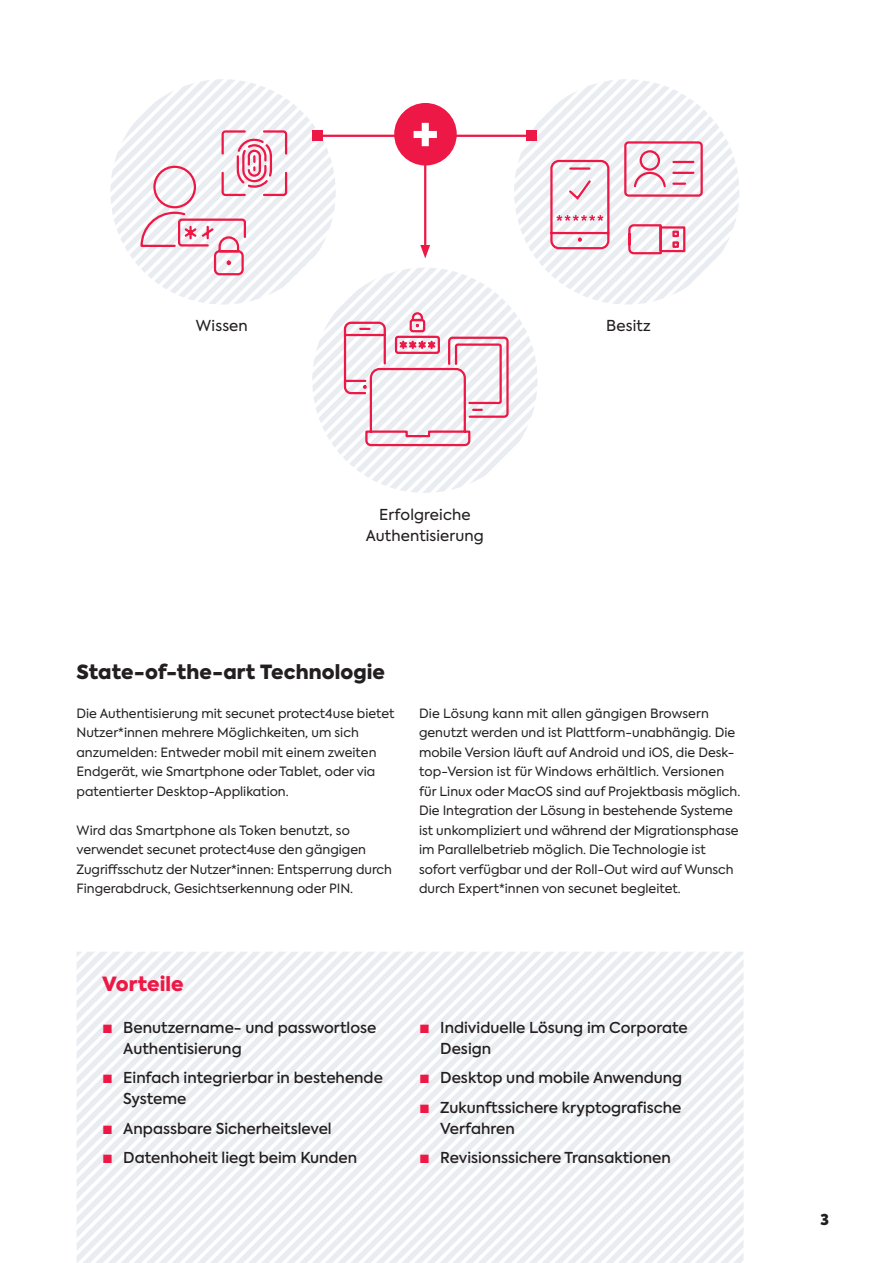
<style>
.page{position:relative;width:893px;height:1263px;background:#fff}
.page>*{position:absolute;margin:0;border:0;box-sizing:border-box;transform-origin:0 0}
.Zwischenheadline_1_1{font:900 19.5px "Axiforma";letter-spacing:.005em;color:#231f20}
.Schraffur_Zwischenhe{font:900 19.5px "Axiforma";letter-spacing:.005em;color:#ed1845}
.t1{font:500 15px/21px "Axiforma";color:#231f20}
.Zwischenheadline_1_1-2{font:15px "Axiforma";letter-spacing:.005em;color:#231f20}
.t2{font:900 15px "Axiforma";color:#231f20}
.Fließtext{font:12.75px/19.5px "Axiforma";color:#231f20}
.s1{font-family:"Arial";font-weight:700;font-size:18px;color:#ed1845}
</style>
<div class="page">
<svg style="left:82px;top:952px;width:13px;height:311px;fill:#eaeef2"></svg>
<svg style="left:95px;top:952px;width:13px;height:311px;fill:#eaeef2"></svg>
<svg style="left:108px;top:952px;width:13px;height:311px;fill:#eaeef2"></svg>
<svg style="left:121px;top:952px;width:12px;height:311px;fill:#eaedf2"></svg>
<svg style="left:133px;top:952px;width:13px;height:311px;fill:#eaeef2"></svg>
<svg style="left:427px;top:952px;width:317px;height:12px;fill:#eaeef2"></svg>
<svg style="left:151px;top:964px;width:593px;height:299px;fill:#eaeef2"></svg>
<svg style="left:164px;top:977px;width:580px;height:286px;fill:#eaeef2"></svg>
<svg style="left:177px;top:990px;width:567px;height:273px;fill:#eaeef2"></svg>
<svg style="left:190px;top:1002px;width:554px;height:261px;fill:#eaeef2"></svg>
<svg style="left:202px;top:1015px;width:542px;height:248px;fill:#eaedf2"></svg>
<svg style="left:215px;top:1028px;width:529px;height:235px;fill:#eaeef2"></svg>
<svg style="left:228px;top:1041px;width:516px;height:222px;fill:#eaeef2"></svg>
<svg style="left:241px;top:1053px;width:503px;height:210px;fill:#eaeef2"></svg>
<svg style="left:253px;top:1066px;width:90px;height:197px;fill:#eaeef2"></svg>
<svg style="left:266px;top:1079px;width:77px;height:184px;fill:#eaeef2"></svg>
<svg style="left:279px;top:1092px;width:64px;height:171px;fill:#eaeef2"></svg>
<svg style="left:292px;top:1105px;width:51px;height:158px;fill:#eaeef3"></svg>
<svg style="left:304px;top:1117px;width:39px;height:146px;fill:#eaeef3"></svg>
<svg style="left:317px;top:1130px;width:26px;height:133px;fill:#eaeef2"></svg>
<svg style="left:330px;top:1143px;width:13px;height:120px;fill:#eaeef2"></svg>
<svg style="left:343px;top:1061px;width:401px;height:202px"></svg>
<svg style="left:110px;top:79px;width:629px;height:414px"></svg>
<p class="Zwischenheadline_1_1-2" style="left:196px;top:316px;width:53px">Wissen</p>
<p class="Zwischenheadline_1_1-2" style="left:606px;top:316px;width:46px">Besitz</p>
<p class="Zwischenheadline_1_1-2" style="left:379px;top:505px;width:93px">Erfolgreiche</p>
<p class="Zwischenheadline_1_1-2" style="left:366px;top:526px;width:120px">Authentisierung</p>
<p class="Zwischenheadline_1_1" style="left:77px;top:658px;width:310px">State-of-the-art Technologie</p>
<p class="Fließtext" style="left:77px;top:703px;width:319px">Die Authentisierung mit secunet protect4use bietet Nutzer*innen mehrere Möglichkeiten, um sich anzumelden: Entweder mobil mit einem zweiten Endgerät, wie Smartphone oder Tablet, oder via patentierter Desktop-Applikation.</p>
<p class="Fließtext" style="left:77px;top:820px;width:317px">Wird das Smartphone als Token benutzt, so verwendet secunet protect4use den gängigen Zugriffsschutz der Nutzer*innen: Entsperrung durch Fingerabdruck, Gesichtserkennung oder PIN.</p>
<p class="Fließtext" style="left:419px;top:703px;width:323px">Die Lösung kann mit allen gängigen Browsern genutzt werden und ist Plattform-unabhängig. Die mobile Version läuft auf Android und iOS, die Desk&shy;top-Version ist für Windows erhältlich. Versionen für Linux oder MacOS sind auf Projektbasis möglich.</p>
<p class="Fließtext" style="left:419px;top:801px;width:321px">Die Integration der Lösung in bestehende Systeme ist unkompliziert und während der Migrationsphase im Parallelbetrieb möglich. Die Technologie ist sofort verfügbar und der Roll-Out wird auf Wunsch durch Expert*innen von secunet begleitet.</p>
<p class="Schraffur_Zwischenhe" style="left:102px;top:970px;width:83px">Vorteile</p>
<p class="t1" style="left:123px;top:1017px;width:255px;text-indent:-21px"><span class="s1">■</span> Benutzername- und passwortlose<br>Authentisierung</p>
<p class="t1" style="left:123px;top:1067px;width:261px;text-indent:-21px"><span class="s1">■</span> Einfach integrierbar in bestehende<br>Systeme</p>
<p class="t1" style="left:102px;top:1118px;width:231px"><span class="s1">■</span> Anpassbare Sicherheitslevel</p>
<p class="t1" style="left:102px;top:1147px;width:257px"><span class="s1">■</span> Datenhoheit liegt beim Kunden</p>
<p class="t1" style="left:440px;top:1017px;width:249px;text-indent:-21px"><span class="s1">■</span> Individuelle Lösung im Corporate<br>Design</p>
<p class="t1" style="left:419px;top:1068px;width:265px"><span class="s1">■</span> Desktop und mobile Anwendung</p>
<p class="t1" style="left:440px;top:1097px;width:243px;text-indent:-21px"><span class="s1">■</span> Zukunftssichere kryptografische<br>Verfahren</p>
<p class="t1" style="left:419px;top:1148px;width:253px"><span class="s1">■</span> Revisionssichere Transaktionen</p>
<p class="t2" style="left:821px;top:1209px;width:10px">3</p>
</div>
